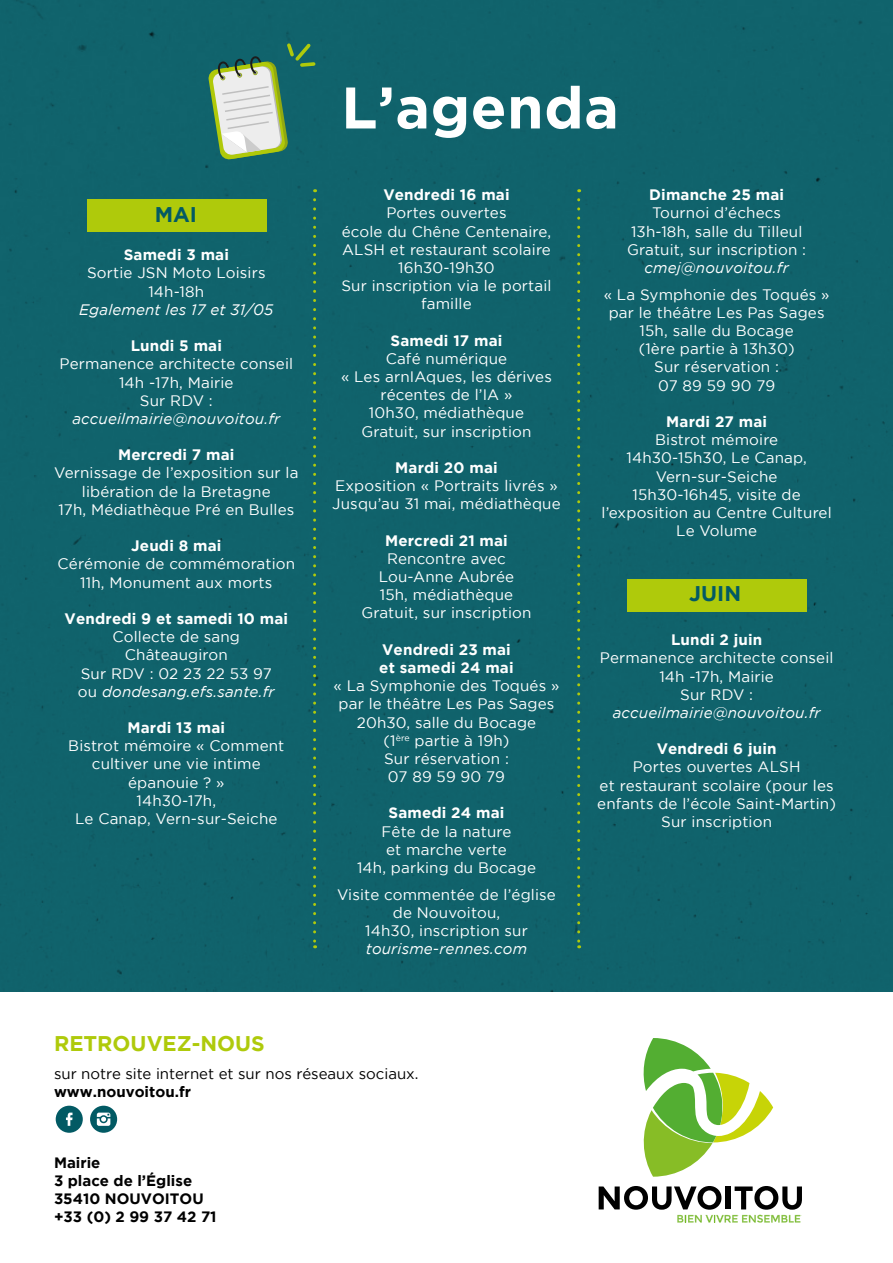
<style>
.page{position:relative;width:893px;height:1263px;background:#fff}
.page>*{position:absolute;margin:0;border:0;box-sizing:border-box;transform-origin:0 0}
.t1{font:700 58.5px "Gotham";letter-spacing:.01em;color:#fff}
.t2{font:700 21.15px "Gotham";color:#afca0b}
.t3{font:700 21.15px "Gotham";color:#025a64}
.t4{font:15.15px/18.1px "Gotham";letter-spacing:.01em;color:#fff;text-align:center}
.t5{font:700 15.15px/18.1px "Gotham";letter-spacing:.01em;color:#fff}
.t6{font:italic 15.15px "Gotham";letter-spacing:.01em;color:#fff}
.t7{font:700 15px/18px "Gotham";color:#000}
.t8{font:15px "Gotham";color:#000}
.s1{font-style:italic}
</style>
<div class="page">
<div style="left:0;top:0;width:893px;height:992px;background:#10636c"></div>
<svg style="left:56px;top:1106px;width:27px;height:27px"></svg>
<svg style="left:90px;top:1106px;width:27px;height:27px"></svg>
<svg style="left:208px;top:43px;width:108px;height:117px"></svg>
<svg style="left:599px;top:1186px;width:203px;height:36px"></svg>
<svg style="left:643px;top:1038px;width:130px;height:139px"></svg>
<svg style="left:577px;top:200px;width:3px;height:748px"></svg>
<div style="left:88px;top:200px;width:179px;height:32px;background:#afca0b"></div>
<div style="left:627px;top:579px;width:179px;height:32px;background:#afca0b"></div>
<svg style="left:313px;top:200px;width:3px;height:748px"></svg>
<h2 class="t3" style="left:155px;top:202px;width:44px">MAI</h2>
<p class="t5" style="left:124px;top:245px;width:107px">Samedi 3 mai</p>
<p class="t4" style="left:87px;top:264px;width:180px">Sortie JSN Moto Loisirs<br>14h-18h</p>
<p class="t6" style="left:79px;top:301px;width:196px">Egalement les 17 et 31/05</p>
<p class="t5" style="left:131px;top:336px;width:93px">Lundi 5 mai</p>
<p class="t4" style="left:60px;top:355px;width:235px">Permanence architecte conseil<br>14h -17h, Mairie<br>Sur RDV :</p>
<p class="t6" style="left:72px;top:410px;width:209px">accueilmairie@nouvoitou.fr</p>
<p class="t5" style="left:118px;top:445px;width:118px">Mercredi 7 mai</p>
<p class="t4" style="left:54px;top:464px;width:246px">Vernissage de l’exposition sur la libération de la Bretagne<br>17h, Médiathèque Pré en Bulles</p>
<p class="t5" style="left:131px;top:536px;width:92px">Jeudi 8 mai</p>
<p class="t4" style="left:58px;top:555px;width:239px">Cérémonie de commémoration<br>11h, Monument aux morts</p>
<p class="t5" style="left:65px;top:609px;width:225px">Vendredi 9 et samedi 10 mai</p>
<p class="t4" style="left:78px;top:627px;width:198px">Collecte de sang<br>Châteaugiron<br>Sur RDV : 02 23 22 53 97 ou <span class="s1">dondesang.efs.sante.fr</span></p>
<p class="t5" style="left:127px;top:718px;width:99px">Mardi 13 mai</p>
<p class="t4" style="left:68px;top:736px;width:218px">Bistrot mémoire « Comment cultiver une vie intime épanouie ? »<br>14h30-17h,<br>Le Canap, Vern-sur-Seiche</p>
<h2 class="t2" style="left:54px;top:1031px;width:212px">RETROUVEZ-NOUS</h2>
<h1 class="t1" style="left:341px;top:74px;width:279px">L’agenda</h1>
<p class="t5" style="left:383px;top:185px;width:128px">Vendredi 16 mai</p>
<p class="t4" style="left:341px;top:204px;width:212px">Portes ouvertes<br>école du Chêne Centenaire,<br>ALSH et restaurant scolaire<br>16h30-19h30<br>Sur inscription via le portail famille</p>
<p class="t5" style="left:391px;top:331px;width:113px">Samedi 17 mai</p>
<p class="t4" style="left:341px;top:349px;width:212px">Café numérique<br>« Les arnIAques, les dérives récentes de l’IA »<br>10h30, médiathèque<br>Gratuit, sur inscription</p>
<p class="t5" style="left:395px;top:458px;width:104px">Mardi 20 mai</p>
<p class="t4" style="left:332px;top:476px;width:230px;text-align:left">Exposition « Portraits livrés »<br>Jusqu’au 31 mai, médiathèque</p>
<p class="t5" style="left:385px;top:531px;width:124px">Mercredi 21 mai</p>
<p class="t4" style="left:361px;top:549px;width:172px">Rencontre avec<br>Lou-Anne Aubrée<br>15h, médiathèque<br>Gratuit, sur inscription</p>
<p class="t5" style="left:379px;top:640px;width:136px">Vendredi 23 mai et samedi 24 mai</p>
<p class="t4" style="left:333px;top:676px;width:227px">« La Symphonie des Toqués » par le théâtre Les Pas Sages<br>20h30, salle du Bocage<br>(1<sup>ère</sup> partie à 19h)<br>Sur réservation :<br>07 89 59 90 79</p>
<p class="t5" style="left:389px;top:804px;width:117px">Samedi 24 mai</p>
<p class="t4" style="left:357px;top:822px;width:180px">Fête de la nature<br>et marche verte<br>14h, parking du Bocage</p>
<p class="t4" style="left:337px;top:885px;width:220px">Visite commentée de l’église de Nouvoitou,<br>14h30, inscription sur</p>
<p class="t6" style="left:366px;top:940px;width:163px">tourisme-rennes.com</p>
<p class="t5" style="left:649px;top:185px;width:136px">Dimanche 25 mai</p>
<p class="t4" style="left:627px;top:204px;width:180px">Tournoi d’échecs<br>13h-18h, salle du Tilleul<br>Gratuit, sur inscription :</p>
<p class="t6" style="left:644px;top:259px;width:146px">cmej@nouvoitou.fr</p>
<p class="t4" style="left:604px;top:285px;width:227px">« La Symphonie des Toqués » par le théâtre Les Pas Sages<br>15h, salle du Bocage<br>(1ère partie à 13h30)<br>Sur réservation :<br>07 89 59 90 79</p>
<p class="t5" style="left:666px;top:412px;width:102px">Mardi 27 mai</p>
<p class="t4" style="left:602px;top:430px;width:232px">Bistrot mémoire<br>14h30-15h30, Le Canap,<br>Vern-sur-Seiche<br>15h30-16h45, visite de l’exposition au Centre Culturel<br>Le Volume</p>
<h2 class="t3" style="left:689px;top:582px;width:53px">JUIN</h2>
<p class="t5" style="left:671px;top:630px;width:93px">Lundi 2 juin</p>
<p class="t4" style="left:600px;top:649px;width:235px">Permanence architecte conseil<br>14h -17h, Mairie<br>Sur RDV :</p>
<p class="t6" style="left:613px;top:704px;width:209px">accueilmairie@nouvoitou.fr</p>
<p class="t5" style="left:657px;top:739px;width:122px">Vendredi 6 juin</p>
<p class="t4" style="left:597px;top:758px;width:240px">Portes ouvertes ALSH<br>et restaurant scolaire (pour les enfants de l’école Saint-Martin)<br>Sur inscription</p>
<p class="t8" style="left:54px;top:1065px;width:366px">sur notre site internet et sur nos réseaux sociaux.</p>
<p class="t7" style="left:54px;top:1082px;width:138px">www.nouvoitou.fr</p>
<p class="t7" style="left:54px;top:1153px;width:164px">Mairie<br>3 place de l’Église<br>35410 NOUVOITOU +33 (0) 2 99 37 42 71</p>
</div>
